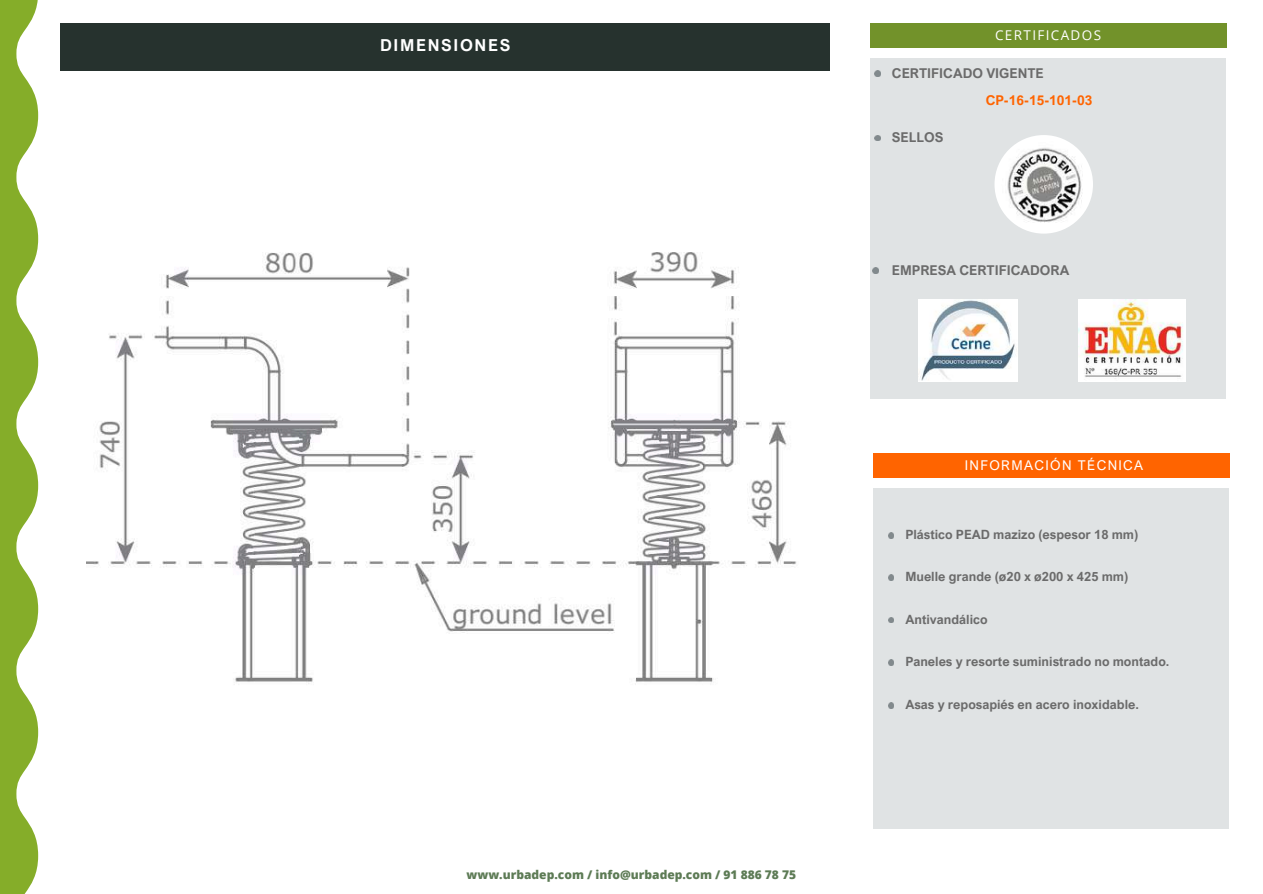
<style>
.page{position:relative;width:1263px;height:894px;background:#fff}
.page>*{position:absolute;margin:0;border:0;box-sizing:border-box;transform-origin:0 0}
.t1{font:700 16.5px "Arial Nova";letter-spacing:.1em;color:#fff}
.t2{font:700 13.5px "Arial Nova";color:#6b6b6b}
.t3{font:13.5px "Arial Nova";letter-spacing:.1em;color:#fff}
.t4{font:700 13.5px "Arial Nova";color:#ff6400}
.t5{font:13.5px "Open Sans";letter-spacing:.1em;color:#fff}
.t6{font:700 12.75px "Arial Nova";color:#6b6b6b}
.t7{font:800 12px "Open Sans";color:#5d7b55}
</style>
<div class="page">
<div style="left:873px;top:453px;width:356px;height:24px;background:#ff6400"></div>
<div style="left:870px;top:23px;width:356px;height:25px;background:#72922a"></div>
<div style="left:870px;top:59px;width:356px;height:340px;background:#e0e3e4"></div>
<svg style="left:875px;top:70px;width:5px;height:6px"></svg>
<svg style="left:875px;top:135px;width:5px;height:6px"></svg>
<svg style="left:873px;top:267px;width:6px;height:6px"></svg>
<div style="left:60px;top:23px;width:770px;height:48px;background:#26322e"></div>
<svg style="left:26px;top:0;width:12px;height:892px"></svg>
<svg style="left:16px;top:0;width:10px;height:893px;fill:#85ad29"></svg>
<div style="left:0;top:0;width:16px;height:893px;background:#85ad29"></div>
<img style="left:994px;top:135px;width:99px;height:98px;border-radius:50%">
<img style="left:919px;top:300px;width:99px;height:82px">
<img style="left:1079px;top:300px;width:107px;height:82px">
<div style="left:873px;top:488px;width:356px;height:340px;background:#e0e3e4"></div>
<svg style="left:888px;top:532px;width:6px;height:6px"></svg>
<svg style="left:888px;top:574px;width:6px;height:6px"></svg>
<svg style="left:888px;top:659px;width:6px;height:6px"></svg>
<svg style="left:888px;top:617px;width:6px;height:5px"></svg>
<svg style="left:888px;top:702px;width:6px;height:6px"></svg>
<img style="left:87px;top:252px;width:710px;height:433px">
<p class="t1" style="left:380px;top:35px;width:132px">DIMENSIONES</p>
<p class="t7" style="left:466px;top:866px;width:331px">www.urbadep.com / info@urbadep.com / 91 886 78 75</p>
<p class="t5" style="left:995px;top:25px;width:107px">CERTIFICADOS</p>
<p class="t2" style="left:892px;top:64px;width:153px">CERTIFICADO VIGENTE</p>
<p class="t4" style="left:986px;top:91px;width:108px">CP-16-15-101-03</p>
<p class="t2" style="left:892px;top:129px;width:53px">SELLOS</p>
<p class="t2" style="left:892px;top:261px;width:179px">EMPRESA CERTIFICADORA</p>
<p class="t3" style="left:965px;top:457px;width:180px">INFORMACIÓN TÉCNICA</p>
<p class="t6" style="left:905px;top:526px;width:235px">Plástico PEAD mazizo (espesor 18 mm)</p>
<p class="t6" style="left:905px;top:568px;width:225px">Muelle grande (ø20 x ø200 x 425 mm)</p>
<p class="t6" style="left:905px;top:611px;width:84px">Antivandálico</p>
<p class="t6" style="left:905px;top:653px;width:266px">Paneles y resorte suministrado no montado.</p>
<p class="t6" style="left:905px;top:696px;width:235px">Asas y reposapiés en acero inoxidable.</p>
</div>
